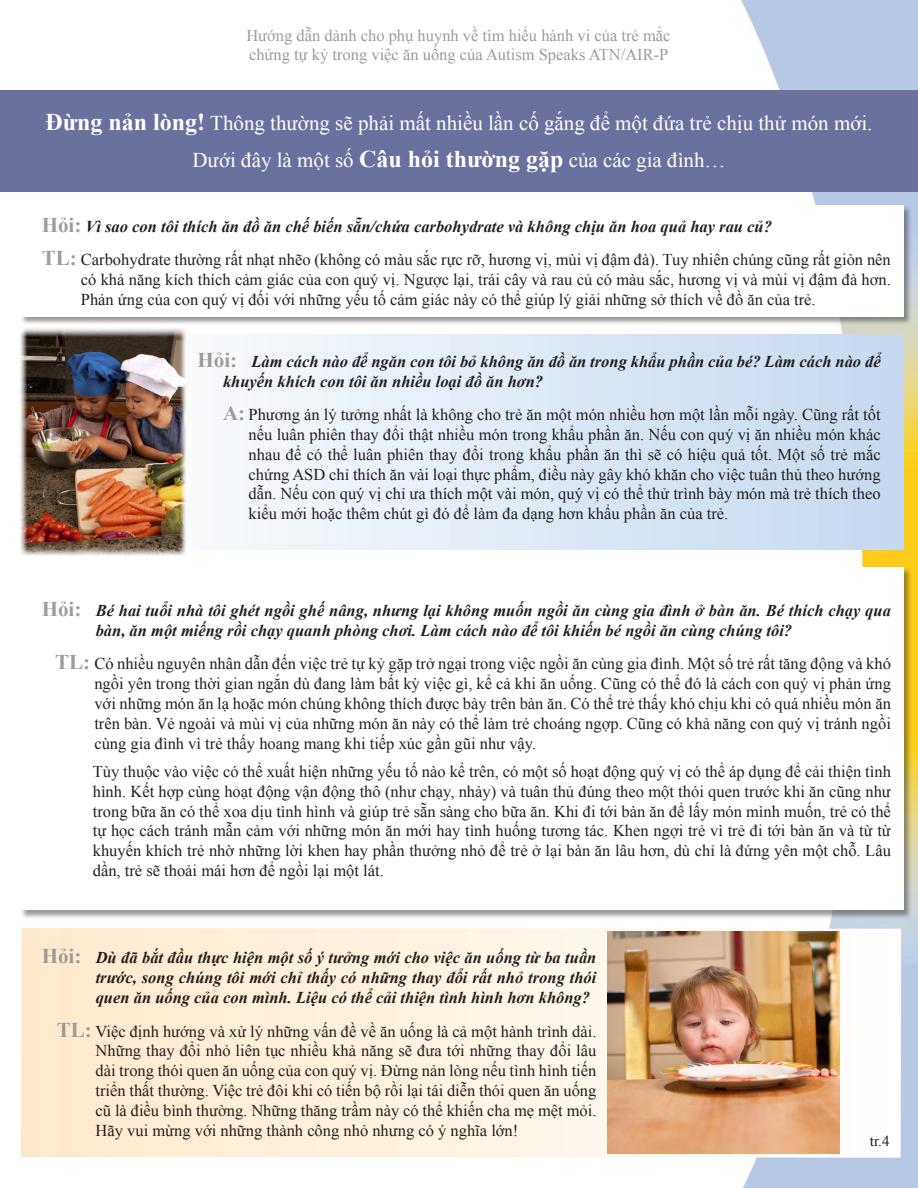
<style>
.page{position:relative;width:918px;height:1188px;background:#fff}
.page>*{position:absolute;margin:0;border:0;box-sizing:border-box;transform-origin:0 0}
.Bodd{font:21px "Times New Roman";color:#fff}
.Bodd-2{font:16.5px/19.8px "Times New Roman";color:#231f20;text-align:justify}
.Bodd-3{font:italic 700 16.5px/19.8px "Times New Roman";color:#231f20}
.t1{font:16.5px/19.8px "Times New Roman";color:#9d9c9c}
.t2{font:15px "Times New Roman";color:#231f20}
.s1{font-weight:700;font-size:24px}
.s2{font-style:normal;font-size:21px;color:#9d9c9c}
.s3{font-weight:700;font-size:21px;color:#9d9c9c}
</style>
<div class="page">
<img style="left:0;top:0;width:918px;height:1188px">
<svg style="left:10px;top:335px;width:894px;height:215px"></svg>
<img style="left:20px;top:326px;width:166px;height:230px">
<svg style="left:21px;top:928px;width:880px;height:230px;background:#fdf1de"></svg>
<div style="left:20px;top:205px;width:893px;height:121px;background:#231f20;opacity:.45"></div>
<div style="left:20px;top:205px;width:884px;height:112px;background:#fff"></div>
<div style="left:20px;top:567px;width:893px;height:352px;background:#231f20;opacity:.45"></div>
<div style="left:20px;top:567px;width:884px;height:343px;background:#fff"></div>
<img style="left:608px;top:932px;width:232px;height:222px">
<div style="left:0;top:90px;width:918px;height:101px;background:#6b709e"></div>
<p class="t1" style="left:246px;top:25px;width:426px">Hướng dẫn dành cho phụ huynh về tìm hiểu hành vi của trẻ mắc chứng tự kỷ trong việc ăn uống của Autism Speaks ATN/AIR-P</p>
<p class="Bodd" style="left:46px;top:109px;width:829px"><span class="s1">Đừng nản lòng!</span> Thông thường sẽ phải mất nhiều lần cố gắng để một đứa trẻ chịu thử món mới.</p>
<p class="Bodd" style="left:192px;top:146px;width:535px">Dưới đây là một số <span class="s1">Câu hỏi thường gặp</span> của các gia đình…</p>
<p class="Bodd-3" style="left:42px;top:216px;width:732px"><span class="s2">Hỏi:</span> Vì sao con tôi thích ăn đồ ăn chế biến sẵn/chứa carbohydrate và không chịu ăn hoa quả hay rau củ?</p>
<p class="Bodd-2" style="left:81px;top:250px;width:812px;text-indent:-39px"><span class="s3">TL:</span> Carbohydrate thường rất nhạt nhẽo (không có màu sắc rực rỡ, hương vị, mùi vị đậm đà). Tuy nhiên chúng cũng rất giòn nên có khả năng kích thích cảm giác của con quý vị. Ngược lại, trái cây và rau củ có màu sắc, hương vị và mùi vị đậm đà hơn.<br>Phản ứng của con quý vị đối với những yếu tố cảm giác này có thể giúp lý giải những sở thích về đồ ăn của trẻ.</p>
<p class="Bodd-3" style="left:223px;top:351px;width:659px;text-indent:-26px"><span class="s2">Hỏi:</span> Làm cách nào để ngăn con tôi bỏ không ăn đồ ăn trong khẩu phần của bé? Làm cách nào để khuyến khích con tôi ăn nhiều loại đồ ăn hơn?</p>
<p class="Bodd-2" style="left:249px;top:405px;width:634px;text-indent:-26px"><span class="s3">A:</span> Phương án lý tưởng nhất là không cho trẻ ăn một món nhiều hơn một lần mỗi ngày. Cũng rất tốt nếu luân phiên thay đổi thật nhiều món trong khẩu phần ăn. Nếu con quý vị ăn nhiều món khác nhau để có thể luân phiên thay đổi trong khẩu phần ăn thì sẽ có hiệu quả tốt. Một số trẻ mắc chứng ASD chỉ thích ăn vài loại thực phẩm, điều này gây khó khăn cho việc tuân thủ theo hướng dẫn. Nếu con quý vị chỉ ưa thích một vài món, quý vị có thể thử trình bày món mà trẻ thích theo kiểu mới hoặc thêm chút gì đó để làm đa dạng hơn khẩu phần ăn của trẻ.</p>
<p class="Bodd-3" style="left:96px;top:600px;width:797px;text-indent:-54px"><span class="s2">Hỏi:</span> Bé hai tuổi nhà tôi ghét ngồi ghế nâng, nhưng lại không muốn ngồi ăn cùng gia đình ở bàn ăn. Bé thích chạy qua bàn, ăn một miếng rồi chạy quanh phòng chơi. Làm cách nào để tôi khiến bé ngồi ăn cùng chúng tôi?</p>
<p class="Bodd-2" style="left:94px;top:654px;width:798px;text-indent:-39px"><span class="s3">TL:</span> Có nhiều nguyên nhân dẫn đến việc trẻ tự kỷ gặp trở ngại trong việc ngồi ăn cùng gia đình. Một số trẻ rất tăng động và khó ngồi yên trong thời gian ngắn dù đang làm bất kỳ việc gì, kể cả khi ăn uống. Cũng có thể đó là cách con quý vị phản ứng với những món ăn lạ hoặc món chúng không thích được bày trên bàn ăn. Có thể trẻ thấy khó chịu khi có quá nhiều món ăn trên bàn. Vẻ ngoài và mùi vị của những món ăn này có thể làm trẻ choáng ngợp. Cũng có khả năng con quý vị tránh ngồi cùng gia đình vì trẻ thấy hoang mang khi tiếp xúc gần gũi như vậy.</p>
<p class="Bodd-2" style="left:93px;top:761px;width:800px">Tùy thuộc vào việc có thể xuất hiện những yếu tố nào kể trên, có một số hoạt động quý vị có thể áp dụng để cải thiện tình hình. Kết hợp cùng hoạt động vận động thô (như chạy, nhảy) và tuân thủ đúng theo một thói quen trước khi ăn cũng như trong bữa ăn có thể xoa dịu tình hình và giúp trẻ sẵn sàng cho bữa ăn. Khi đi tới bàn ăn để lấy món mình muốn, trẻ có thể tự học cách tránh mẫn cảm với những món ăn mới hay tình huống tương tác. Khen ngợi trẻ vì trẻ đi tới bàn ăn và từ từ khuyến khích trẻ nhờ những lời khen hay phần thưởng nhỏ để trẻ ở lại bàn ăn lâu hơn, dù chỉ là đứng yên một chỗ. Lâu dần, trẻ sẽ thoải mái hơn để ngồi lại một lát.</p>
<p class="Bodd-3" style="left:96px;top:947px;width:502px;text-align:justify;text-indent:-54px"><span class="s2">Hỏi:</span> Dù đã bắt đầu thực hiện một số ý tưởng mới cho việc ăn uống từ ba tuần trước, song chúng tôi mới chỉ thấy có những thay đổi rất nhỏ trong thói quen ăn uống của con mình. Liệu có thể cải thiện tình hình hơn không?</p>
<p class="Bodd-2" style="left:96px;top:1021px;width:502px;text-indent:-39px"><span class="s3">TL:</span> Việc định hướng và xử lý những vấn đề về ăn uống là cả một hành trình dài.<br>Những thay đổi nhỏ liên tục nhiều khả năng sẽ đưa tới những thay đổi lâu dài trong thói quen ăn uống của con quý vị. Đừng nản lòng nếu tình hình tiến triển thất thường. Việc trẻ đôi khi có tiến bộ rồi lại tái diễn thói quen ăn uống cũ là điều bình thường. Những thăng trầm này có thể khiến cha mẹ mệt mỏi.<br>Hãy vui mừng với những thành công nhỏ nhưng có ý nghĩa lớn!</p>
<p class="t2" style="left:870px;top:1131px;width:21px">tr.4</p>
</div>
